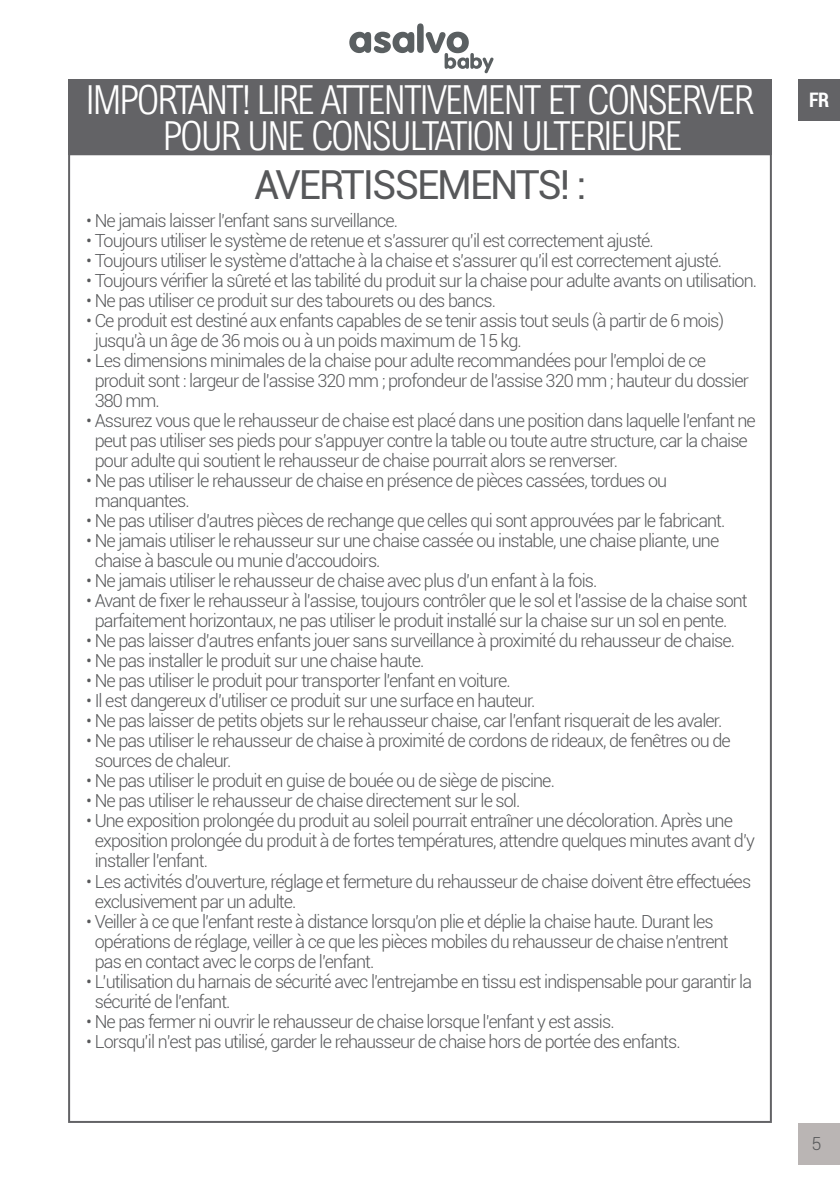
<style>
.page{position:relative;width:840px;height:1191px;background:#fff}
.page>*{position:absolute;margin:0;border:0;box-sizing:border-box;transform-origin:0 0}
.t1{font:300 40px/36px "Arial Nova Cond";letter-spacing:-.05em;color:#fff;text-align:center}
.t2{font:40px "Roboto";letter-spacing:-.05em;color:#57585a}
.t3{font:700 condensed 20px "Roboto";color:#fff}
.t4{font:300 18px/20px "Roboto";letter-spacing:-.05em;color:#57585a}
</style>
<div class="page">
<div style="left:797px;top:1123px;width:42px;height:41px;background:#bab5b4"></div>
<svg style="left:349px;top:23px;width:144px;height:50px"></svg>
<div style="left:797px;top:79px;width:42px;height:42px;background:#636366"></div>
<div style="left:68px;top:79px;width:703px;height:76px;background:#636366"></div>
<h1 class="t1" style="left:86px;top:81px;width:669px">IMPORTANT! LIRE ATTENTIVEMENT ET CONSERVER<br>POUR UNE CONSULTATION ULTERIEURE</h1>
<h1 class="t2" style="left:254px;top:157px;width:334px">AVERTISSEMENTS! :</h1>
<p class="t4" style="left:86px;top:210px;width:313px">• Ne jamais laisser l’enfant sans surveillance.</p>
<p class="t4" style="left:86px;top:230px;width:569px">• Toujours utiliser le système de retenue et s’assurer qu’il est correctement ajusté.</p>
<p class="t4" style="left:86px;top:250px;width:637px">• Toujours utiliser le système d’attache à la chaise et s’assurer qu’il est correctement ajusté.</p>
<p class="t4" style="left:86px;top:270px;width:672px">• Toujours vérifier la sûreté et las tabilité du produit sur la chaise pour adulte avants on utilisation.</p>
<p class="t4" style="left:86px;top:290px;width:411px">• Ne pas utiliser ce produit sur des tabourets ou des bancs.</p>
<p class="t4" style="left:95px;top:310px;width:630px;text-indent:-8px">• Ce produit est destiné aux enfants capables de se tenir assis tout seuls (à partir de 6 mois) jusqu’à un âge de 36 mois ou à un poids maximum de 15 kg.</p>
<p class="t4" style="left:95px;top:350px;width:655px;text-indent:-8px">• Les dimensions minimales de la chaise pour adulte recommandées pour l’emploi de ce produit sont : largeur de l’assise 320 mm ; profondeur de l’assise 320 mm ; hauteur du dossier<br>380 mm.</p>
<p class="t4" style="left:95px;top:410px;width:662px;text-indent:-8px">• Assurez vous que le rehausseur de chaise est placé dans une position dans laquelle l’enfant ne peut pas utiliser ses pieds pour s’appuyer contre la table ou toute autre structure, car la chaise pour adulte qui soutient le rehausseur de chaise pourrait alors se renverser.</p>
<p class="t4" style="left:95px;top:470px;width:573px;text-indent:-8px">• Ne pas utiliser le rehausseur de chaise en présence de pièces cassées, tordues ou manquantes.</p>
<p class="t4" style="left:86px;top:510px;width:640px">• Ne pas utiliser d’autres pièces de rechange que celles qui sont approuvées par le fabricant.</p>
<p class="t4" style="left:95px;top:530px;width:625px;text-indent:-8px">• Ne jamais utiliser le rehausseur sur une chaise cassée ou instable, une chaise pliante, une chaise à bascule ou munie d’accoudoirs.</p>
<p class="t4" style="left:86px;top:570px;width:512px">• Ne jamais utiliser le rehausseur de chaise avec plus d’un enfant à la fois.</p>
<p class="t4" style="left:95px;top:590px;width:654px;text-indent:-8px">• Avant de fixer le rehausseur à l’assise, toujours contrôler que le sol et l’assise de la chaise sont parfaitement horizontaux, ne pas utiliser le produit installé sur la chaise sur un sol en pente.</p>
<p class="t4" style="left:86px;top:630px;width:650px">• Ne pas laisser d’autres enfants jouer sans surveillance à proximité du rehausseur de chaise.</p>
<p class="t4" style="left:86px;top:650px;width:339px">• Ne pas installer le produit sur une chaise haute.</p>
<p class="t4" style="left:86px;top:670px;width:426px">• Ne pas utiliser le produit pour transporter l’enfant en voiture.</p>
<p class="t4" style="left:86px;top:690px;width:450px">• Il est dangereux d’utiliser ce produit sur une surface en hauteur.</p>
<p class="t4" style="left:86px;top:710px;width:637px">• Ne pas laisser de petits objets sur le rehausseur chaise, car l’enfant risquerait de les avaler.</p>
<p class="t4" style="left:95px;top:730px;width:637px;text-indent:-8px">• Ne pas utiliser le rehausseur de chaise à proximité de cordons de rideaux, de fenêtres ou de sources de chaleur.</p>
<p class="t4" style="left:86px;top:770px;width:470px">• Ne pas utiliser le produit en guise de bouée ou de siège de piscine.</p>
<p class="t4" style="left:86px;top:790px;width:435px">• Ne pas utiliser le rehausseur de chaise directement sur le sol.</p>
<p class="t4" style="left:95px;top:810px;width:661px;text-indent:-8px">• Une exposition prolongée du produit au soleil pourrait entraîner une décoloration. Après une exposition prolongée du produit à de fortes températures, attendre quelques minutes avant d’y installer l’enfant.</p>
<p class="t4" style="left:95px;top:870px;width:657px;text-indent:-8px">• Les activités d’ouverture, réglage et fermeture du rehausseur de chaise doivent être effectuées exclusivement par un adulte.</p>
<p class="t4" style="left:95px;top:910px;width:635px;text-indent:-8px">• Veiller à ce que l’enfant reste à distance lorsqu’on plie et déplie la chaise haute. Durant les opérations de réglage, veiller à ce que les pièces mobiles du rehausseur de chaise n’entrent pas en contact avec le corps de l’enfant.</p>
<p class="t4" style="left:95px;top:970px;width:658px;text-indent:-8px">• L’utilisation du harnais de sécurité avec l’entrejambe en tissu est indispensable pour garantir la sécurité de l’enfant.</p>
<p class="t4" style="left:86px;top:1010px;width:529px">• Ne pas fermer ni ouvrir le rehausseur de chaise lorsque l’enfant y est assis.</p>
<p class="t4" style="left:86px;top:1030px;width:595px">• Lorsqu’il n’est pas utilisé, garder le rehausseur de chaise hors de portée des enfants.</p>
<p class="t3" style="left:808px;top:86px;width:22px">FR</p>
<p class="t4" style="left:811px;top:1132px;width:11px">5</p>
</div>
